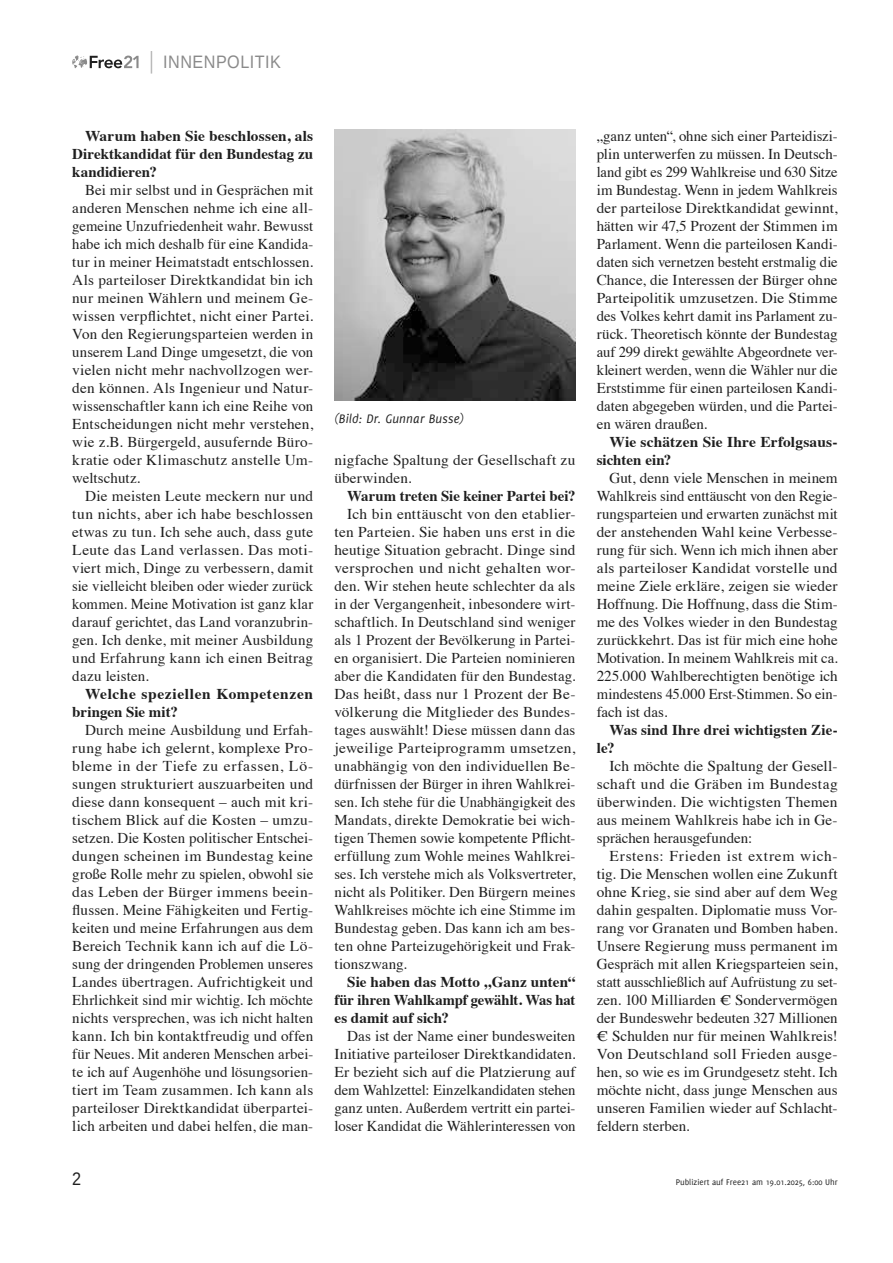
<style>
.page{position:relative;width:893px;height:1263px;background:#fff}
.page>*{position:absolute;margin:0;border:0;box-sizing:border-box;transform-origin:0 0}
.t1{font:18px "Liberation Sans";letter-spacing:.03em;color:#8a8a8a;scale:.9 1}
.t2{font:18px "Liberation Sans";color:#1f1f1f;scale:.9 1}
.t3{font:15px/18px "Times";letter-spacing:.005em;color:#1f1f1f;text-align:justify}
.t4{font:700 15px/18px "Times";letter-spacing:.005em;color:#1f1f1f;text-align:justify}
.t5{font:700 15px/18px "Times";letter-spacing:.035em;color:#1f1f1f}
.t6{font:italic 13.5px "Delicious";letter-spacing:.015em;color:#1f1f1f}
.t7{font:9px "Delicious";color:#1f1f1f}
</style>
<div class="page">
<svg style="left:72px;top:55px;width:67px;height:13px"></svg>
<svg style="left:151px;top:51px;width:1px;height:23px"></svg>
<img style="left:334px;top:130px;width:241px;height:270px">
<p class="t1" style="left:163px;top:51px;width:132px">INNENPOLITI K</p>
<p class="t4" style="left:72px;top:126px;width:242px;text-indent:13px">Warum haben Sie beschlossen, als Direktkandidat für den Bundestag zu kandidieren?</p>
<p class="t3" style="left:72px;top:180px;width:242px;text-indent:13px">Bei mir selbst und in Gesprächen mit anderen Menschen nehme ich eine all&shy;gemeine Unzufriedenheit wahr. Bewusst habe ich mich deshalb für eine Kandida&shy;tur in meiner Heimatstadt entschlossen.<br>Als parteiloser Direktkandidat bin ich nur meinen Wählern und meinem Ge&shy;wissen verpflichtet, nicht einer Partei.<br>Von den Regierungsparteien werden in unserem Land Dinge umgesetzt, die von vielen nicht mehr nachvollzogen wer&shy;den können. Als Ingenieur und Natur&shy;wissenschaftler kann ich eine Reihe von Entscheidungen nicht mehr verstehen, wie z.B. Bürgergeld, ausufernde Büro&shy;kratie oder Klimaschutz anstelle Um&shy;weltschutz.</p>
<p class="t3" style="left:72px;top:486px;width:242px;text-indent:13px">Die meisten Leute meckern nur und tun nichts, aber ich habe beschlossen etwas zu tun. Ich sehe auch, dass gute Leute das Land verlassen. Das moti&shy;viert mich, Dinge zu verbessern, damit sie vielleicht bleiben oder wieder zurück kommen. Meine Motivation ist ganz klar darauf gerichtet, das Land voranzubrin&shy;gen. Ich denke, mit meiner Ausbildung und Erfahrung kann ich einen Beitrag dazu leisten.</p>
<p class="t5" style="left:72px;top:684px;width:242px;text-indent:13px">Welche speziellen Kompetenzen bringen Sie mit?</p>
<p class="t3" style="left:72px;top:720px;width:242px;text-indent:13px">Durch meine Ausbildung und Erfah&shy;rung habe ich gelernt, komplexe Pro&shy;bleme in der Tiefe zu erfassen, Lö&shy;sungen strukturiert auszuarbeiten und diese dann konsequent – auch mit kri&shy;tischem Blick auf die Kosten – umzu&shy;setzen. Die Kosten politischer Entschei&shy;dungen scheinen im Bundestag keine große Rolle mehr zu spielen, obwohl sie das Leben der Bürger immens beein&shy;flussen. Meine Fähigkeiten und Fertig&shy;keiten und meine Erfahrungen aus dem Bereich Technik kann ich auf die Lö&shy;sung der dringenden Problemen unseres Landes übertragen. Aufrichtigkeit und Ehrlichkeit sind mir wichtig. Ich möchte nichts versprechen, was ich nicht halten kann. Ich bin kontaktfreudig und offen für Neues. Mit anderen Menschen arbei&shy;te ich auf Augenhöhe und lösungsorien&shy;tiert im Team zusammen. Ich kann als parteiloser Direktkandidat überpartei&shy;lich arbeiten und dabei helfen, die man-</p>
<p class="t6" style="left:334px;top:411px;width:131px">(Bild: Dr. Gunnar Busse)</p>
<p class="t3" style="left:334px;top:450px;width:242px">nigfache Spaltung der Gesellschaft zu überwinden.</p>
<p class="t4" style="left:347px;top:486px;width:230px">Warum treten Sie keiner Partei bei?</p>
<p class="t3" style="left:334px;top:504px;width:242px;text-indent:13px">Ich bin enttäuscht von den etablier&shy;ten Parteien. Sie haben uns erst in die heutige Situation gebracht. Dinge sind versprochen und nicht gehalten wor&shy;den. Wir stehen heute schlechter da als in der Vergangenheit, inbesondere wirt&shy;schaftlich. In Deutschland sind weniger als 1 Prozent der Bevölkerung in Partei&shy;en organisiert. Die Parteien nominieren aber die Kandidaten für den Bundestag.<br>Das heißt, dass nur 1 Prozent der Be&shy;völkerung die Mitglieder des Bundes&shy;tages auswählt! Diese müssen dann das jeweilige Parteiprogramm umsetzen, unabhängig von den individuellen Be&shy;dürfnissen der Bürger in ihren Wahlkrei&shy;sen. Ich stehe für die Unabhängigkeit des Mandats, direkte Demokratie bei wich&shy;tigen Themen sowie kompetente Pflicht&shy;erfüllung zum Wohle meines Wahlkrei&shy;ses. Ich verstehe mich als Volksvertreter, nicht als Politiker. Den Bürgern meines Wahlkreises möchte ich eine Stimme im Bundestag geben. Das kann ich am bes&shy;ten ohne Parteizugehörigkeit und Frak&shy;tionszwang.</p>
<p class="t4" style="left:334px;top:972px;width:242px;text-indent:13px">Sie haben das Motto „Ganz unten“ für ihren Wahlkampf gewählt. Was hat es damit auf sich?</p>
<p class="t3" style="left:334px;top:1026px;width:242px;text-indent:13px">Das ist der Name einer bundesweiten Initiative parteiloser Direktkandidaten.<br>Er bezieht sich auf die Platzierung auf dem Wahlzettel: Einzelkandidaten stehen ganz unten. Außerdem vertritt ein partei&shy;loser Kandidat die Wählerinteressen von</p>
<p class="t3" style="left:597px;top:126px;width:242px">„ganz unten“, ohne sich einer Parteidiszi&shy;plin unterwerfen zu müssen. In Deutsch&shy;land gibt es 299 Wahlkreise und 630 Sitze im Bundestag. Wenn in jedem Wahlkreis der parteilose Direktkandidat gewinnt, hätten wir 47,5 Prozent der Stimmen im Parlament. Wenn die parteilosen Kandi&shy;daten sich vernetzen besteht erstmalig die Chance, die Interessen der Bürger ohne Parteipolitik umzusetzen. Die Stimme des Volkes kehrt damit ins Parlament zu&shy;rück. Theoretisch könnte der Bundestag auf 299 direkt gewählte Abgeordnete ver&shy;kleinert werden, wenn die Wähler nur die Erststimme für einen parteilosen Kandi&shy;daten abgegeben würden, und die Partei&shy;en wären draußen.</p>
<p class="t4" style="left:597px;top:432px;width:242px;text-indent:13px">Wie schätzen Sie Ihre Erfolgsaus&shy;sichten ein?</p>
<p class="t3" style="left:597px;top:468px;width:242px;text-indent:13px">Gut, denn viele Menschen in meinem Wahlkreis sind enttäuscht von den Regie&shy;rungsparteien und erwarten zunächst mit der anstehenden Wahl keine Verbesse&shy;rung für sich. Wenn ich mich ihnen aber als parteiloser Kandidat vorstelle und meine Ziele erkläre, zeigen sie wieder Hoffnung. Die Hoffnung, dass die Stim&shy;me des Volkes wieder in den Bundestag zurückkehrt. Das ist für mich eine hohe Motivation. In meinem Wahlkreis mit ca.<br>225.000 Wahlberechtigten benötige ich mindestens 45.000 Erst-Stimmen. So ein&shy;fach ist das.</p>
<p class="t4" style="left:597px;top:720px;width:242px;text-indent:13px">Was sind Ihre drei wichtigsten Zie&shy;le?</p>
<p class="t3" style="left:597px;top:756px;width:242px;text-indent:13px">Ich möchte die Spaltung der Gesell&shy;schaft und die Gräben im Bundestag überwinden. Die wichtigsten Themen aus meinem Wahlkreis habe ich in Ge&shy;sprächen herausgefunden:</p>
<p class="t3" style="left:597px;top:846px;width:242px;text-indent:13px">Erstens: Frieden ist extrem wich&shy;tig. Die Menschen wollen eine Zukunft ohne Krieg, sie sind aber auf dem Weg dahin gespalten. Diplomatie muss Vor&shy;rang vor Granaten und Bomben haben.<br>Unsere Regierung muss permanent im Gespräch mit allen Kriegsparteien sein, statt ausschließlich auf Aufrüstung zu set&shy;zen. 100 Milliarden € Sondervermögen der Bundeswehr bedeuten 327 Millionen € Schulden nur für meinen Wahlkreis!<br>Von Deutschland soll Frieden ausge&shy;hen, so wie es im Grundgesetz steht. Ich möchte nicht, dass junge Menschen aus unseren Familien wieder auf Schlacht&shy;feldern sterben.</p>
<p class="t2" style="left:72px;top:1168px;width:12px">2</p>
<p class="t7" style="left:676px;top:1177px;width:163px">Publiziert auf Free21 am 19.01.2025, 6:00 Uhr</p>
</div>
